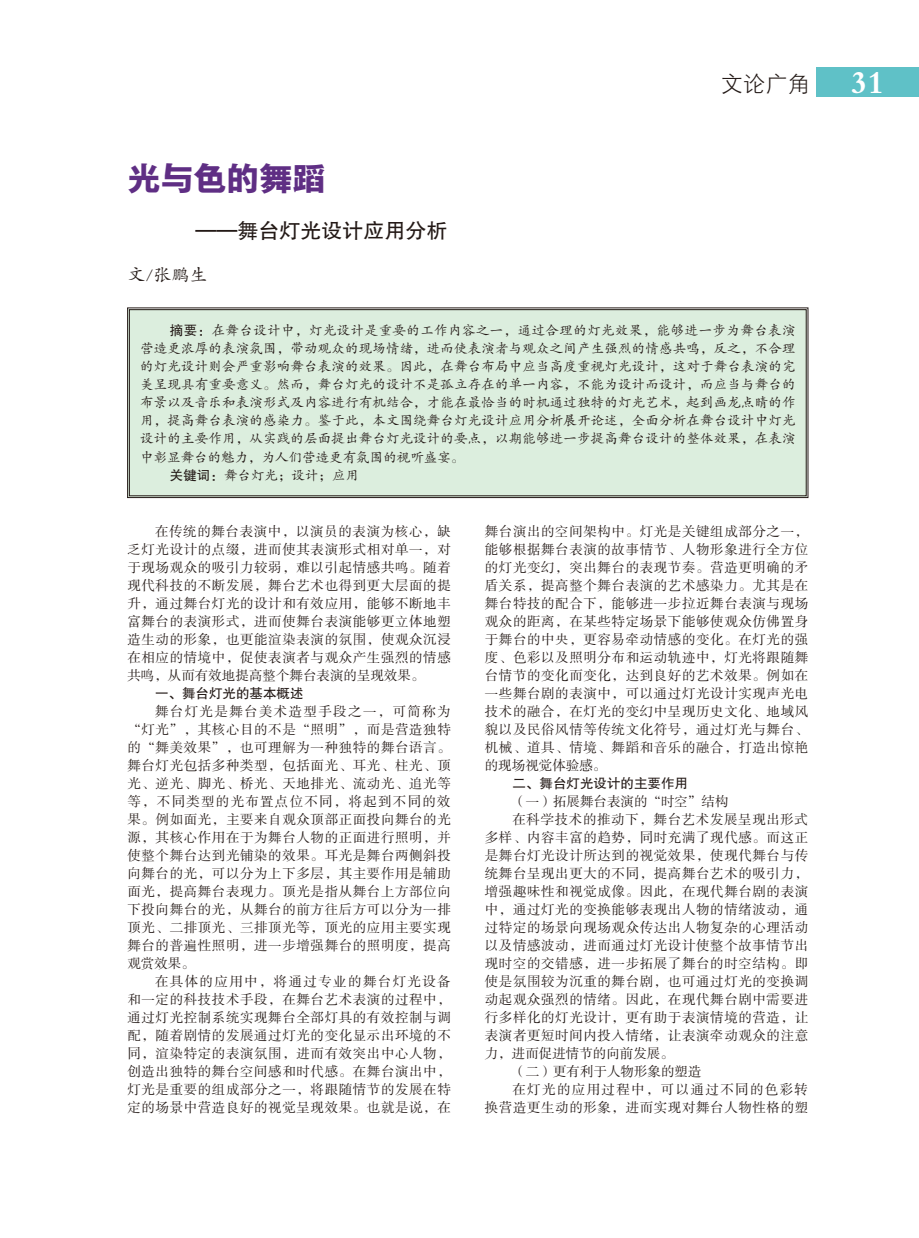
<style>
.page{position:relative;width:919px;height:1238px;background:#fff}
.page>*{position:absolute;margin:0;border:0;box-sizing:border-box;transform-origin:0 0}
.t1{font:33px "FZYDCHJW GB1 0";color:#5f2e84}
.t2{font:22.5px "FZXH1 K GBK1 0";color:#231916}
.t3{font:21px "FZHTK GBK1 0";color:#231916}
.t4{font:18px "FZKTK GBK1 0";color:#231916}
.t5{font:13.5px/18px "FZSSK GBK1 0";letter-spacing:.045em;color:#231916;text-align:justify}
.t6{font:13.5px "FZKTK GBK1 0";letter-spacing:.01em;color:#231916}
.t7{font:13.5px "FZKTK GBK1 0";letter-spacing:.03em;color:#231916}
.t8{font:13.5px "FZSSK GBK1 0";color:#231916}
.t9{font:13.5px "FZHTK GBK1 0";color:#231916}
.t10{font:13.5px "FZSSK GBK1 0";letter-spacing:.1em;color:#231916}
.s1{font-family:"FZDBSK GBK1 0";font-size:33px;color:#fff}
.s2{font-family:"FZHTK GBK1 0"}
</style>
<div class="page">
<div style="left:816px;top:68px;width:102px;height:29px;background:#5fc1c7"></div>
<div style="left:127px;top:307px;width:681px;height:191px;background:#dceede"></div>
<div style="left:129px;top:309px;width:677px;height:187px;border:1px solid #231916"></div>
<h1 class="t1" style="left:127px;top:160px;width:199px">光与色的舞蹈</h1>
<h3 class="t3" style="left:195px;top:219px;width:254px">——舞台灯光设计应用分析</h3>
<h3 class="t4" style="left:127px;top:265px;width:82px">文/张鹏生</h3>
<h2 class="t2" style="left:720px;top:71px;width:165px">文论广角 <span class="s1">31</span></h2>
<p class="t7" style="left:170px;top:324px;width:627px"><span class="s2">摘要：</span>在舞台设计中，灯光设计是重要的工作内容之一，通过合理的灯光效果，能够进一步为舞台表演</p>
<p class="t6" style="left:140px;top:342px;width:656px">营造更浓厚的表演氛围，带动观众的现场情绪，进而使表演者与观众之间产生强烈的情感共鸣，反之，不合理</p>
<p class="t6" style="left:140px;top:360px;width:656px">的灯光设计则会严重影响舞台表演的效果。因此，在舞台布局中应当高度重视灯光设计，这对于舞台表演的完</p>
<p class="t6" style="left:140px;top:378px;width:656px">美呈现具有重要意义。然而，舞台灯光的设计不是孤立存在的单一内容，不能为设计而设计，而应当与舞台的</p>
<p class="t6" style="left:140px;top:396px;width:656px">布景以及音乐和表演形式及内容进行有机结合，才能在最恰当的时机通过独特的灯光艺术，起到画龙点睛的作</p>
<p class="t6" style="left:140px;top:414px;width:656px">用，提高舞台表演的感染力。鉴于此，本文围绕舞台灯光设计应用分析展开论述，全面分析在舞台设计中灯光</p>
<p class="t6" style="left:140px;top:432px;width:656px">设计的主要作用，从实践的层面提出舞台灯光设计的要点，以期能够进一步提高舞台设计的整体效果，在表演</p>
<p class="t6" style="left:140px;top:450px;width:326px">中彰显舞台的魅力，为人们营造更有氛围的视听盛宴。</p>
<p class="t6" style="left:170px;top:468px;width:191px"><span class="s2">关键词：</span>舞台灯光；设计；应用</p>
<p class="t5" style="left:127px;top:523px;width:325px;text-indent:28px">在传统的舞台表演中，以演员的表演为核心，缺乏灯光设计的点缀，进而使其表演形式相对单一，对于现场观众的吸引力较弱，难以引起情感共鸣。随着现代科技的不断发展，舞台艺术也得到更大层面的提升，通过舞台灯光的设计和有效应用，能够不断地丰富舞台的表演形式，进而使舞台表演能够更立体地塑造生动的形象，也更能渲染表演的氛围，使观众沉浸在相应的情境中，促使表演者与观众产生强烈的情感共鸣，从而有效地提高整个舞台表演的呈现效果。</p>
<p class="t9" style="left:155px;top:686px;width:150px">一、舞台灯光的基本概述</p>
<p class="t5" style="left:127px;top:703px;width:325px;text-indent:28px">舞台灯光是舞台美术造型手段之一，可简称为“灯光”，其核心目的不是“照明”，而是营造独特的“舞美效果”，也可理解为一种独特的舞台语言。舞台灯光包括多种类型，包括面光、耳光、柱光、顶光、逆光、脚光、桥光、天地排光、流动光、追光等等，不同类型的光布置点位不同，将起到不同的效果。例如面光，主要来自观众顶部正面投向舞台的光源，其核心作用在于为舞台人物的正面进行照明，并使整个舞台达到光铺染的效果。耳光是舞台两侧斜投向舞台的光，可以分为上下多层，其主要作用是辅助面光，提高舞台表现力。顶光是指从舞台上方部位向下投向舞台的光，从舞台的前方往后方可以分为一排顶光、二排顶光、三排顶光等，顶光的应用主要实现舞台的普遍性照明，进一步增强舞台的照明度，提高观赏效果。</p>
<p class="t5" style="left:127px;top:973px;width:325px;text-indent:28px">在具体的应用中，将通过专业的舞台灯光设备和一定的科技技术手段，在舞台艺术表演的过程中，通过灯光控制系统实现舞台全部灯具的有效控制与调配，随着剧情的发展通过灯光的变化显示出环境的不同，渲染特定的表演氛围，进而有效突出中心人物，创造出独特的舞台空间感和时代感。在舞台演出中，灯光是重要的组成部分之一，将跟随情节的发展在特定的场景中营造良好的视觉呈现效果。也就是说，在</p>
<p class="t5" style="left:485px;top:523px;width:325px">舞台演出的空间架构中。灯光是关键组成部分之一，能够根据舞台表演的故事情节、人物形象进行全方位的灯光变幻，突出舞台的表现节奏。营造更明确的矛盾关系，提高整个舞台表演的艺术感染力。尤其是在舞台特技的配合下，能够进一步拉近舞台表演与现场观众的距离，在某些特定场景下能够使观众仿佛置身于舞台的中央，更容易牵动情感的变化。在灯光的强度、色彩以及照明分布和运动轨迹中，灯光将跟随舞台情节的变化而变化，达到良好的艺术效果。例如在一些舞台剧的表演中，可以通过灯光设计实现声光电技术的融合，在灯光的变幻中呈现历史文化、地域风貌以及民俗风情等传统文化符号，通过灯光与舞台、机械、道具、情境、舞蹈和音乐的融合，打造出惊艳的现场视觉体验感。</p>
<p class="t9" style="left:512px;top:776px;width:177px">二、舞台灯光设计的主要作用</p>
<p class="t8" style="left:512px;top:794px;width:217px">（一）拓展舞台表演的“时空”结构</p>
<p class="t5" style="left:512px;top:811px;width:297px">在科学技术的推动下，舞台艺术发展呈现出形式</p>
<p class="t5" style="left:485px;top:829px;width:325px">多样、内容丰富的趋势，同时充满了现代感。而这正</p>
<p class="t5" style="left:485px;top:847px;width:325px">是舞台灯光设计所达到的视觉效果，使现代舞台与传</p>
<p class="t5" style="left:485px;top:865px;width:325px">统舞台呈现出更大的不同，提高舞台艺术的吸引力，</p>
<p class="t5" style="left:485px;top:883px;width:325px">增强趣味性和视觉成像。因此，在现代舞台剧的表演</p>
<p class="t5" style="left:485px;top:901px;width:325px">中，通过灯光的变换能够表现出人物的情绪波动，通</p>
<p class="t5" style="left:485px;top:919px;width:325px">过特定的场景向现场观众传达出人物复杂的心理活动</p>
<p class="t5" style="left:485px;top:937px;width:325px">以及情感波动，进而通过灯光设计使整个故事情节出</p>
<p class="t5" style="left:485px;top:955px;width:325px">现时空的交错感，进一步拓展了舞台的时空结构。即</p>
<p class="t5" style="left:485px;top:973px;width:325px">使是氛围较为沉重的舞台剧，也可通过灯光的变换调</p>
<p class="t5" style="left:485px;top:991px;width:325px">动起观众强烈的情绪。因此，在现代舞台剧中需要进</p>
<p class="t5" style="left:485px;top:1009px;width:325px">行多样化的灯光设计，更有助于表演情境的营造，让</p>
<p class="t5" style="left:485px;top:1027px;width:325px">表演者更短时间内投入情绪，让表演牵动观众的注意</p>
<p class="t8" style="left:485px;top:1046px;width:190px">力，进而促进情节的向前发展。</p>
<p class="t8" style="left:512px;top:1064px;width:190px">（二）更有利于人物形象的塑造</p>
<p class="t10" style="left:512px;top:1082px;width:297px">在灯光的应用过程中，可以通过不同的色彩转</p>
<p class="t5" style="left:485px;top:1099px;width:325px">换营造更生动的形象，进而实现对舞台人物性格的塑</p>
</div>
